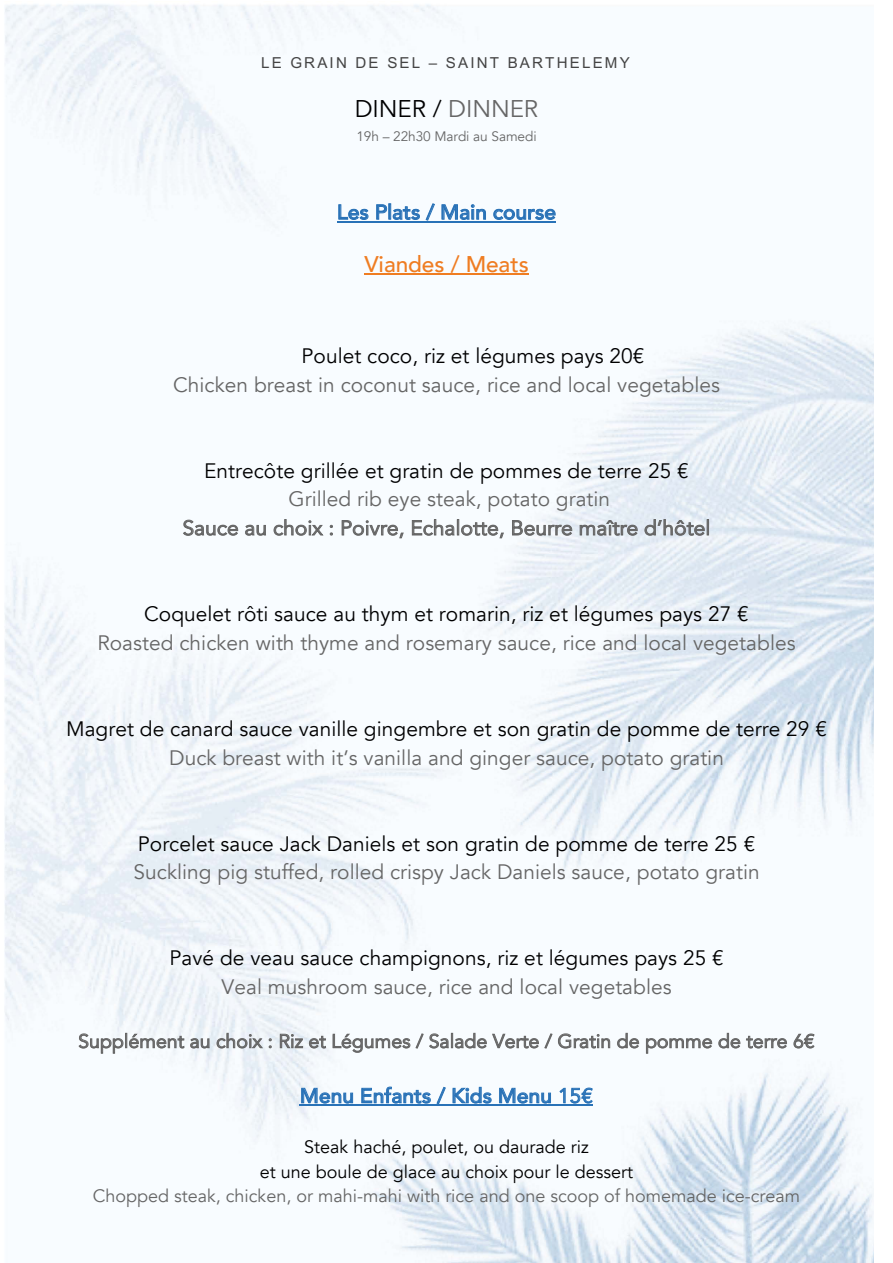
<style>
.page{position:relative;width:893px;height:1263px;background:#fff}
.page>*{position:absolute;margin:0;border:0;box-sizing:border-box;transform-origin:0 0}
.t1{font:24.15px "Avenir";letter-spacing:-.005em;color:#000}
.t2{font:500 22.65px "Avenir";letter-spacing:-.005em;color:#ef7d22}
.t3{font:20.85px "Avenir";letter-spacing:.005em;color:#666}
.t4{font:20.85px "Avenir";letter-spacing:.005em;color:#000}
.t5{font:20.4px "Avenir";letter-spacing:.005em;color:#666}
.t6{font:500 20.4px "Avenir";letter-spacing:.005em;color:#2972b7}
.t7{font:19.05px "Avenir";letter-spacing:.005em;color:#666}
.t8{font:18px "Avenir";color:#666}
.t9{font:18px/24.5px "Avenir";color:#000;text-align:center}
.t10{font:15.15px "Arial";letter-spacing:.145em;color:#444}
.t11{font:13.65px "Avenir";letter-spacing:-.005em;color:#666}
.s1{color:#666}
.s2{font-weight:400}
</style>
<div class="page">
<img style="left:4px;top:4px;width:869px;height:1259px">
<svg style="left:338px;top:204px;width:31px;height:16px"></svg>
<svg style="left:376px;top:203px;width:59px;height:18px"></svg>
<svg style="left:441px;top:204px;width:45px;height:16px"></svg>
<svg style="left:493px;top:209px;width:63px;height:11px"></svg>
<hr style="left:337px;top:221px;width:219px;height:1px;background:#2972b7">
<hr style="left:364px;top:274px;width:164px;height:1px;background:#ef7d22">
<svg style="left:183px;top:519px;width:55px;height:17px"></svg>
<svg style="left:245px;top:524px;width:21px;height:12px"></svg>
<svg style="left:273px;top:519px;width:60px;height:17px"></svg>
<svg style="left:342px;top:520px;width:62px;height:18px"></svg>
<svg style="left:412px;top:519px;width:92px;height:19px"></svg>
<svg style="left:512px;top:520px;width:60px;height:16px"></svg>
<svg style="left:579px;top:520px;width:59px;height:16px"></svg>
<svg style="left:644px;top:519px;width:65px;height:17px"></svg>
<svg style="left:78px;top:1033px;width:106px;height:21px"></svg>
<svg style="left:190px;top:1038px;width:20px;height:10px"></svg>
<svg style="left:216px;top:1033px;width:56px;height:15px"></svg>
<svg style="left:280px;top:1034px;width:23px;height:14px"></svg>
<svg style="left:309px;top:1036px;width:17px;height:12px"></svg>
<svg style="left:333px;top:1033px;width:277px;height:20px"></svg>
<svg style="left:617px;top:1033px;width:22px;height:15px"></svg>
<svg style="left:646px;top:1038px;width:66px;height:16px"></svg>
<svg style="left:718px;top:1033px;width:22px;height:15px"></svg>
<svg style="left:746px;top:1036px;width:41px;height:12px"></svg>
<svg style="left:793px;top:1033px;width:22px;height:15px"></svg>
<svg style="left:301px;top:1088px;width:52px;height:16px"></svg>
<svg style="left:361px;top:1086px;width:85px;height:18px"></svg>
<svg style="left:452px;top:1087px;width:40px;height:17px"></svg>
<svg style="left:499px;top:1088px;width:52px;height:16px"></svg>
<svg style="left:559px;top:1087px;width:34px;height:17px"></svg>
<hr style="left:300px;top:1104px;width:293px;height:1px;background:#2972b7">
<p class="t10" style="left:261px;top:54px;width:370px">LE GRAIN DE SEL – SAINT BARTHELEMY</p>
<p class="t1" style="left:355px;top:92px;width:185px">DINER / <span class="s1">DINNER</span></p>
<p class="t11" style="left:356px;top:128px;width:182px">19h – 22h30 Mardi au Samedi</p>
<p class="t6" style="left:337px;top:199px;width:220px">Les Plats / Main course</p>
<p class="t2" style="left:364px;top:249px;width:166px">Viandes / Meats</p>
<p class="t4" style="left:302px;top:342px;width:344px">Poulet coco, riz et légumes pays 20€</p>
<p class="t3" style="left:173px;top:371px;width:548px">Chicken breast in coconut sauce, rice and local vegetables</p>
<p class="t4" style="left:204px;top:457px;width:486px">Entrecôte grillée et gratin de pommes de terre 25 €</p>
<p class="t3" style="left:288px;top:486px;width:323px">Grilled rib eye steak, potato gratin</p>
<p class="t5" style="left:183px;top:515px;width:529px">Sauce au choix : Poivre, Echalotte, Beurre maître d’hôtel</p>
<p class="t4" style="left:144px;top:600px;width:606px">Coquelet rôti sauce au thym et romarin, riz et légumes pays 27 €</p>
<p class="t3" style="left:97px;top:629px;width:700px">Roasted chicken with thyme and rosemary sauce, rice and local vegetables</p>
<p class="t4" style="left:66px;top:715px;width:763px">Magret de canard sauce vanille gingembre et son gratin de pomme de terre 29 €</p>
<p class="t3" style="left:169px;top:744px;width:556px">Duck breast with it’s vanilla and ginger sauce, potato gratin</p>
<p class="t4" style="left:138px;top:830px;width:619px">Porcelet sauce Jack Daniels et son gratin de pomme de terre 25 €</p>
<p class="t3" style="left:134px;top:858px;width:628px">Suckling pig stuffed, rolled crispy Jack Daniels sauce, potato gratin</p>
<p class="t4" style="left:169px;top:945px;width:556px">Pavé de veau sauce champignons, riz et légumes pays 25 €</p>
<p class="t3" style="left:222px;top:973px;width:451px">Veal mushroom sauce, rice and local vegetables</p>
<p class="t7" style="left:78px;top:1029px;width:738px">Supplément au choix : Riz et Légumes / Salade Verte / Gratin de pomme de terre 6€</p>
<p class="t6" style="left:300px;top:1082px;width:294px">Menu Enfants / Kids Menu <span class="s2">15€</span></p>
<p class="t9" style="left:260px;top:1135px;width:375px">Steak haché, poulet, ou daurade riz<br>et une boule de glace au choix pour le dessert</p>
<p class="t8" style="left:93px;top:1184px;width:709px">Chopped steak, chicken, or mahi-mahi with rice and one scoop of homemade ice-cream</p>
</div>
